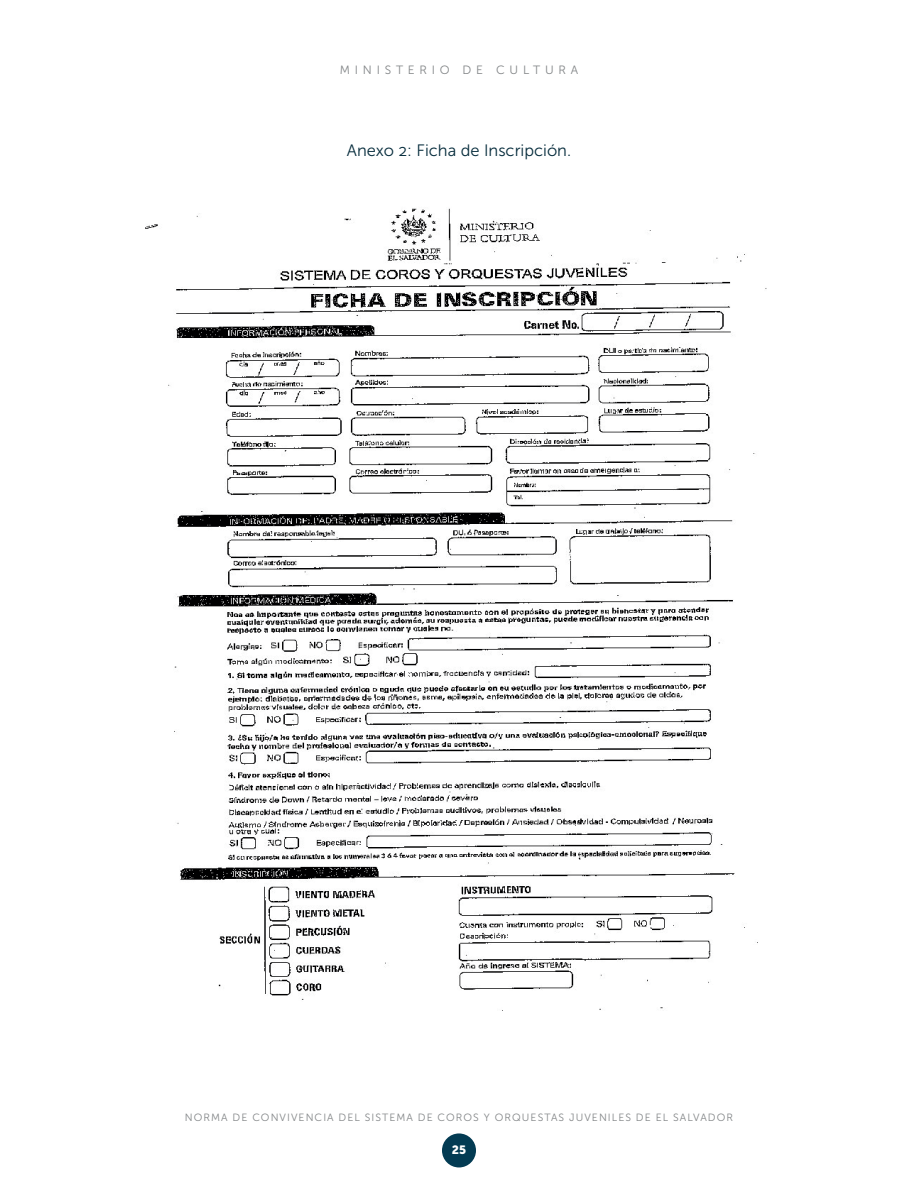
<style>
.page{position:relative;width:918px;height:1188px;background:#fff}
.page>*{position:absolute;margin:0;border:0;box-sizing:border-box;transform-origin:0 0}
.t1{font:16.5px "Museo Sans 300";color:#062c3c}
.t2{font:12px "Museo Sans 300";letter-spacing:.4em;color:#818486}
.t3{font:12px "Museo Sans 900";color:#fff}
.t4{font:10.5px "Museo Sans 300";letter-spacing:.1em;color:#818486}
</style>
<div class="page">
<div style="left:442px;top:1133px;width:34px;height:34px;background:#033b53;border-radius:50%"></div>
<img style="left:146px;top:208px;width:621px;height:802px">
<p class="t2" style="left:340px;top:63px;width:240px">MINISTERIO DE CULTURA</p>
<h1 class="t1" style="left:347px;top:142px;width:226px">Anexo 2: Ficha de Inscripción.</h1>
<p class="t4" style="left:185px;top:1112px;width:550px">NORMA DE CONVIVENCIA DEL SISTEMA DE COROS Y ORQUESTAS JUVENILES DE EL SALVADOR</p>
<p class="t3" style="left:452px;top:1143px;width:16px">25</p>
</div>
